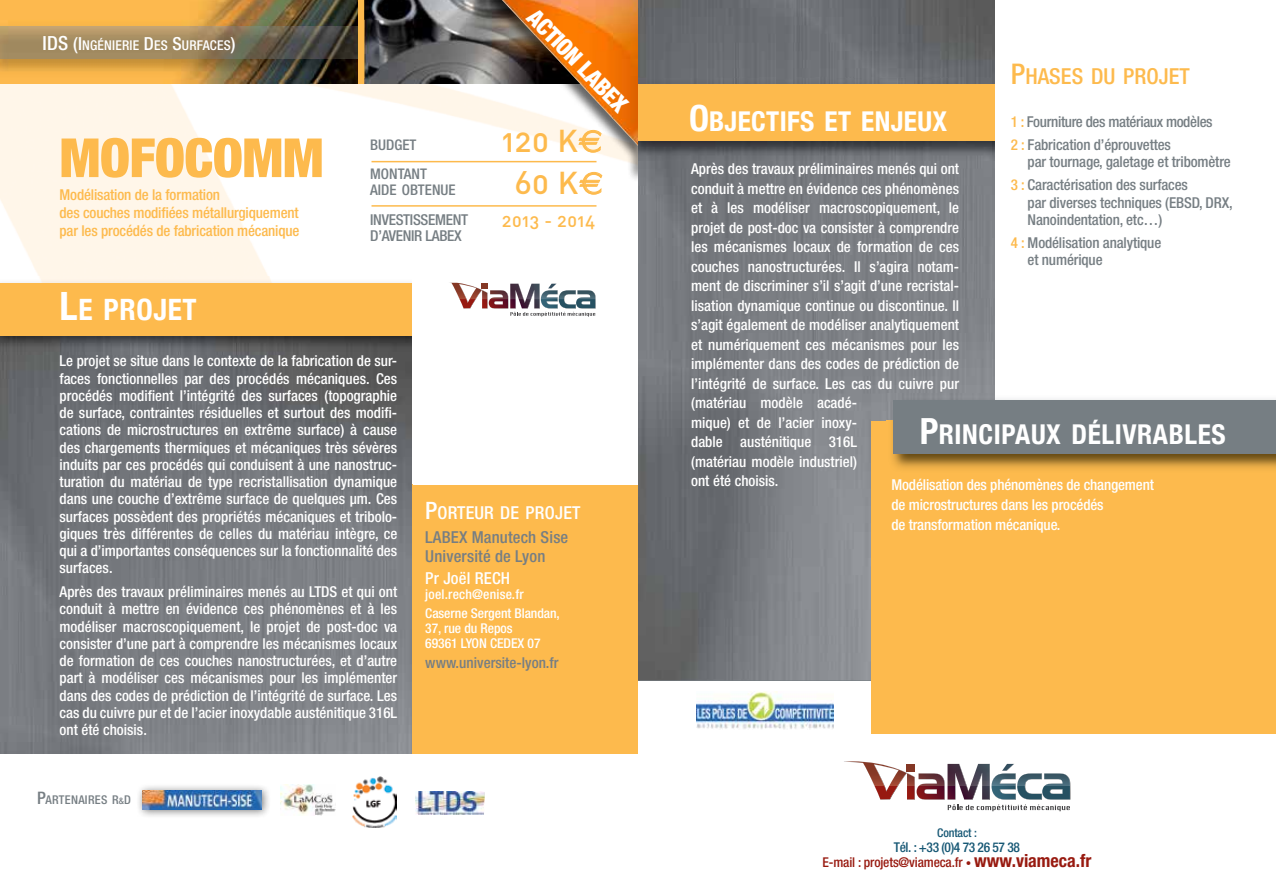
<style>
.page{position:relative;width:1276px;height:893px;background:#fff}
.page>*{position:absolute;margin:0;border:0;box-sizing:border-box;transform-origin:0 0}
.t1{font:900 condensed 54px "Helvetica Neue";letter-spacing:-.01em;color:#fdba4d}
.t2{font:31.5px/42.2px "DIN Medium Alternate";color:#fdba4d;text-align:center}
.t3{font:700 condensed 29.4px "Helvetica Neue";letter-spacing:.025em;color:#fff}
.t4{font:700 condensed 27.3px "Helvetica Neue";letter-spacing:.02em;color:#fff}
.t5{font:900 condensed 23.1px "Helvetica Neue";color:#fff}
.t6{font:500 condensed 22.05px "Helvetica Neue";letter-spacing:.005em;color:#fdba4d}
.t7{font:18px "DIN Medium Alternate";letter-spacing:.025em;color:#fdba4d}
.t8{font:500 condensed 17.85px "Helvetica Neue";letter-spacing:.005em;color:#fff}
.t9{font:500 condensed 16.5px/19.5px "Helvetica Neue";letter-spacing:.01em;color:#767e83}
.t10{font:500 condensed 16.5px "Helvetica Neue";letter-spacing:.01em;color:#fff}
.t11{font:500 condensed 15px/17.2px "Helvetica Neue";color:#fff;text-align:justify}
.t12{font:500 condensed 15px/23px "Helvetica Neue";letter-spacing:-.01em;color:#767e83}
.t13{font:500 condensed 15px/18px "Helvetica Neue";letter-spacing:-.01em;color:#fdba4d}
.t14{font:500 condensed 15px "Helvetica Neue";letter-spacing:-.02em;color:#767e83}
.t15{font:500 condensed 14.7px/28.5px "Helvetica Neue";color:#767e83}
.t16{font:500 condensed 13.5px/19.2px "Helvetica Neue";letter-spacing:-.005em;color:#fff}
.t17{font:500 condensed 13.5px/15px "Helvetica Neue";letter-spacing:-.01em;color:#981a10;text-align:center}
.t18{font:500 condensed 13.5px "Helvetica Neue";letter-spacing:.015em;color:#fff}
.t19{font:500 condensed 12.15px "Helvetica Neue";letter-spacing:.025em;color:#767e83}
.t20{font:500 condensed 12px "Helvetica Neue";letter-spacing:-.01em;color:#165774}
.s1{font-size:19.5px}
.s2{font-size:18px}
.s3{font-size:31.2px}
.s4{font-family:"Euro Sans";font-size:31.2px}
.s5{font-size:39px}
.s6{font-size:17.25px}
.s7{font-size:9px}
.s8{font-size:24px}
.s9{font-size:28.5px}
.s10{color:#fdba4d}
.s11{font-size:36px}
.s12{color:#165774}
.s13{font-family:"DIN Regular Alternate";font-weight:400;font-stretch:normal;font-size:11.7px}
.s14{font-weight:700;font-size:18px}
</style>
<div class="page">
<img style="left:0;top:354px;width:412px;height:400px">
<img style="left:0;top:335px;width:412px;height:19px">
<div style="left:0;top:283px;width:412px;height:52px;background:#fdba4d"></div>
<div style="left:412px;top:370px;width:226px;height:384px;background:#fdba4d"></div>
<svg style="left:579px;top:183px;width:23px;height:12px"></svg>
<hr style="left:371px;top:161px;width:225px;height:1px;background:#fdba4d">
<hr style="left:371px;top:205px;width:225px;height:2px;background:#fdba4d">
<img style="left:0;top:0;width:470px;height:84px">
<img style="left:0;top:20px;width:379px;height:58px">
<img style="left:0;top:27px;width:358px;height:32px">
<svg style="left:451px;top:283px;width:144px;height:34px"></svg>
<div style="left:358px;top:0;width:6px;height:84px;background:#fdba4d"></div>
<div style="left:412px;top:335px;width:234px;height:149px;background:#fff"></div>
<div style="left:136px;top:783px;width:135px;height:37px;background:#000;opacity:.5"></div>
<img style="left:142px;top:790px;width:119px;height:20px">
<img style="left:415px;top:792px;width:69px;height:22px">
<img style="left:352px;top:776px;width:44px;height:51px">
<img style="left:281px;top:785px;width:54px;height:30px">
<div style="left:470px;top:0;width:179px;height:183px;background:#000;opacity:.6"></div>
<img style="left:502px;top:0;width:136px;height:170px">
<img style="left:638px;top:161px;width:357px;height:519px">
<img style="left:638px;top:0;width:357px;height:78px">
<img style="left:638px;top:78px;width:357px;height:83px">
<div style="left:638px;top:85px;width:382px;height:56px;background:#fdba4d"></div>
<div style="left:995px;top:0;width:281px;height:546px;background:#fff"></div>
<div style="left:872px;top:421px;width:404px;height:312px;background:#fdba4d"></div>
<img style="left:886px;top:394px;width:390px;height:75px">
<div style="left:893px;top:400px;width:383px;height:54px;background:#767e83"></div>
<svg style="left:844px;top:761px;width:226px;height:50px"></svg>
<img style="left:696px;top:692px;width:137px;height:37px">
<p class="t18" style="left:43px;top:37px;width:194px"><span class="s1">IDS</span> <span class="s2">(I</span>NGÉNIERIE <span class="s2">D</span>ES <span class="s2">S</span>URFACES<span class="s2">)</span></p>
<h1 class="t1" style="left:60px;top:125px;width:266px">MOFOCOMM</h1>
<p class="t13" style="left:60px;top:185px;width:241px">Modélisation de la formation<br>des couches modifiées métallurgiquement par les procédés de fabrication mécanique</p>
<p class="t15" style="left:370px;top:131px;width:58px">BUDGET<br>MONTANT</p>
<p class="t15" style="left:370px;top:175px;width:87px">AIDE OBTENUE</p>
<p class="t14" style="left:370px;top:210px;width:67px">INVESTISSEMENT</p>
<p class="t12" style="left:370px;top:224px;width:20px">d’avenir</p>
<p class="t12" style="left:425px;top:224px;width:8px">labe</p>
<p class="t12" style="left:454px;top:224px;width:9px">x</p>
<h3 class="t5" style="left:542px;top:3px;width:134px;rotate:46deg">ACTION LABEX</h3>
<h2 class="t2" style="left:502px;top:119px;width:103px">120 <span class="s3">K</span><span class="s4">€<br></span>60 <span class="s3">K</span><span class="s4">€</span></h2>
<p class="t7" style="left:502px;top:209px;width:95px">2013 - 2014</p>
<h3 class="t3" style="left:60px;top:292px;width:139px"><span class="s5">L</span>E PROJET</h3>
<p class="t11" style="left:60px;top:352px;width:339px">Le projet se situe dans le contexte de la fabrication de sur&shy;faces fonctionnelles par des procédés mécaniques. Ces procédés modifient l’intégrité des surfaces (topographie de surface, contraintes résiduelles et surtout des modifi&shy;cations de microstructures en extrême surface) à cause des chargements thermiques et mécaniques très sévères induits par ces procédés qui conduisent à une nanostruc&shy;turation du matériau de type recristallisation dynamique dans une couche d’extrême surface de quelques µm. Ces surfaces possèdent des propriétés mécaniques et tribolo&shy;giques très différentes de celles du matériau intègre, ce qui a d’importantes conséquences sur la fonctionnalité des surfaces.</p>
<p class="t11" style="left:60px;top:583px;width:339px">Après des travaux préliminaires menés au LTDS et qui ont conduit à mettre en évidence ces phénomènes et à les modéliser macroscopiquement, le projet de post-doc va consister d’une part à comprendre les mécanismes locaux de formation de ces couches nanostructurées, et d’autre part à modéliser ces mécanismes pour les implémenter dans des codes de prédiction de l’intégrité de surface. Les cas du cuivre pur et de l’acier inoxydable austénitique 316L ont été choisis.</p>
<p class="t19" style="left:37px;top:792px;width:95px"><span class="s6">P</span>ARTENAIRES R<span class="s7">&amp;</span>D</p>
<p class="t8" style="left:425px;top:502px;width:157px"><span class="s8">P</span>ORTEUR DE PROJET</p>
<p class="t9" style="left:425px;top:527px;width:144px">LABEX Manutech Sise<br>Université de Lyon</p>
<p class="t10" style="left:425px;top:568px;width:68px">Pr Joël Rech</p>
<p class="t16" style="left:425px;top:584px;width:136px">joel.rech@enise.fr<br>Caserne Sergent Blandan,</p>
<p class="t16" style="left:425px;top:621px;width:117px;line-height:15px">37, rue du Repos<br>69361 LYON CEDEX 07</p>
<p class="t12" style="left:425px;top:651px;width:135px">www.universite-lyon.fr</p>
<h3 class="t6" style="left:1010px;top:63px;width:181px"><span class="s9">P</span>HASES DU PROJET</h3>
<p class="t12" style="left:1010px;top:110px;width:203px"><span class="s10">1 :</span> Fourniture des matériaux modèles<br><span class="s10">2 :</span> Fabrication d’éprouvettes</p>
<p class="t12" style="left:1010px;top:150px;width:221px;text-indent:17px">par tournage, galetage et tribomètre<br><span class="s10">3 :</span> Caractérisation des surfaces</p>
<p class="t12" style="left:1027px;top:193px;width:206px;line-height:17.2px">par diverses techniques (EBSD, DRX,<br>Nanoindentation, etc…)</p>
<p class="t12" style="left:1027px;top:234px;width:135px;line-height:17.2px;text-indent:-17px"><span class="s10">4 :</span> Modélisation analytique et numérique</p>
<h3 class="t4" style="left:689px;top:104px;width:260px"><span class="s11">O</span>BJECTIFS ET ENJEUX</h3>
<p class="t11" style="left:691px;top:159px;width:269px;line-height:19.5px;text-align:left">Après des travaux préliminaires menés qui ont conduit à mettre en évidence ces phénomènes et à les modéliser macroscopiquement, le projet de post-doc va consister à comprendre les mécanismes locaux de formation de ces couches nanostructurées. Il s’agira notam&shy;ment de discriminer s’il s’agit d’une recristal&shy;lisation dynamique continue ou discontinue. Il s’agit également de modéliser analytiquement et numériquement ces mécanismes pour les implémenter dans des codes de prédiction de l’intégrité de surface. Les cas du cuivre pur (matériau modèle acadé-<br>mique) et de l’acier inoxy-<br>dable austénitique 316L<br>(matériau modèle industriel)<br>ont été choisis.</p>
<h3 class="t4" style="left:920px;top:418px;width:307px"><span class="s11">P</span>RINCIPAUX DÉLIVRABLES</h3>
<p class="t11" style="left:891px;top:474px;width:264px;line-height:20.2px;text-align:left">Modélisation des phénomènes de changement de microstructures dans les procédés<br>de transformation mécanique.</p>
<p class="t20" style="left:937px;top:826px;width:41px">Contact :</p>
<p class="t17" style="left:822px;top:840px;width:271px"><span class="s12">Tél. : +33 (0)4 73 26 57 38<br></span>E-mail : projets@viameca.fr <span class="s13">•</span> <span class="s14">www.viameca.fr</span></p>
</div>
